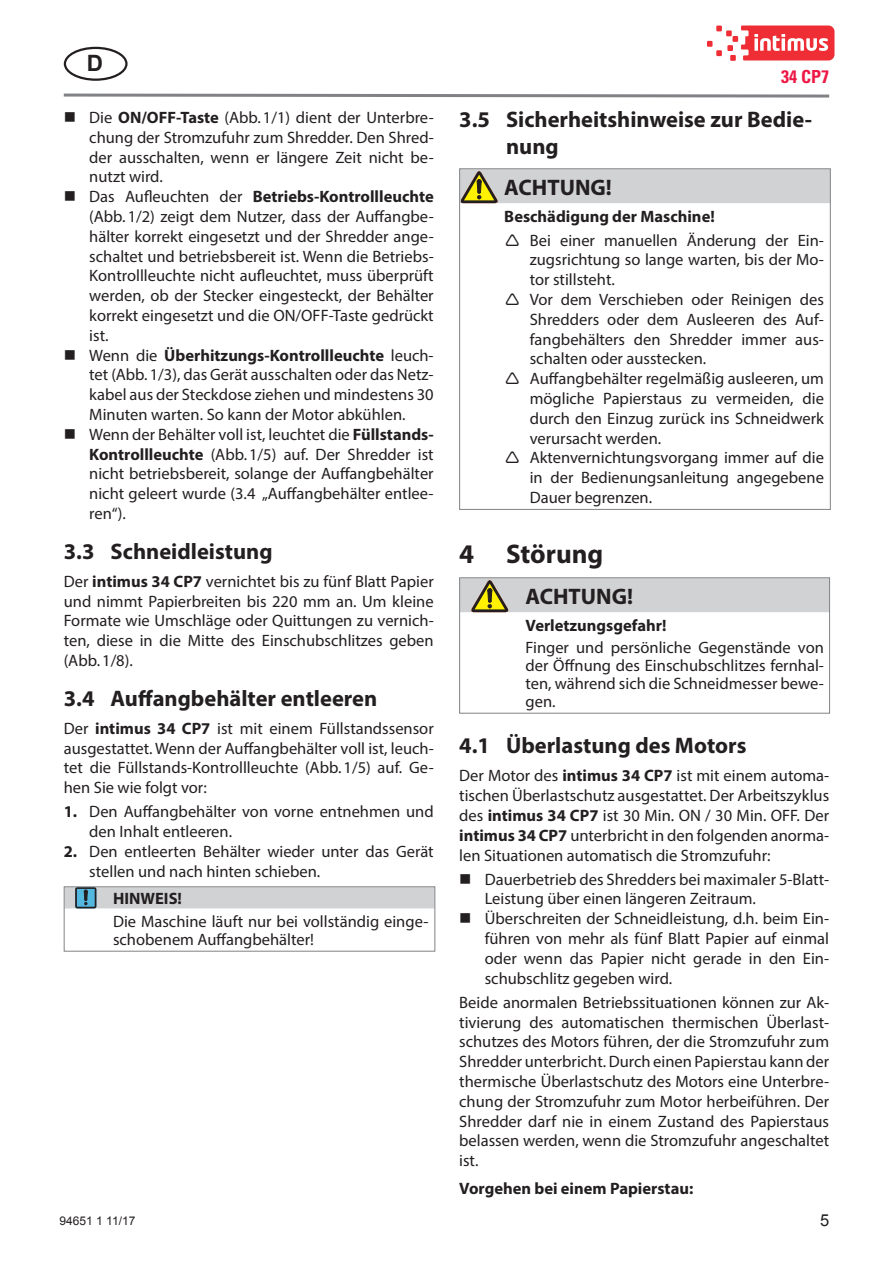
<style>
.page{position:relative;width:893px;height:1263px;background:#fff}
.page>*{position:absolute;margin:0;border:0;box-sizing:border-box;transform-origin:0 0}
.t1{font:700 27px "Myriad Pro";color:#231f20}
.t2{font:700 22.5px/27px "Myriad Pro";color:#231f20}
.t3{font:700 22.5px "Arial";color:#231f20}
.t4{font:700 condensed 18px "Univers LT Std";color:#ed1845}
.t5{font:16.5px/19.8px "Myriad Pro";color:#231f20}
.t6{font:700 16.5px "Myriad Pro";color:#231f20}
.t7{font:16.5px "Arial";color:#231f20}
.t8{font:12px "Arial";color:#231f20}
.s1{font-weight:700}
</style>
<div class="page">
<svg style="left:64px;top:47px;width:64px;height:34px"></svg>
<svg style="left:63px;top:93px;width:767px;height:5px"></svg>
<svg style="left:707px;top:26px;width:127px;height:35px"></svg>
<div style="left:66px;top:888px;width:367px;height:20px;background:#d1d2d4"></div>
<div style="left:64px;top:886px;width:371px;height:65px;border:1px solid #808285"></div>
<div style="left:461px;top:170px;width:368px;height:33px;background:#d1d2d4"></div>
<div style="left:459px;top:168px;width:372px;height:342px;border:1px solid #808285"></div>
<div style="left:461px;top:579px;width:367px;height:33px;background:#d1d2d4"></div>
<div style="left:459px;top:577px;width:371px;height:136px;border:1px solid #808285"></div>
<h2 class="t3" style="left:87px;top:49px;width:18px">D</h2>
<p class="t5" style="left:89px;top:107px;width:346px">Die <span class="s1">ON/OFF-Taste</span> (Abb.1/1) dient der Unterbre&shy;chung der Stromzufuhr zum Shredder. Den Shred&shy;der ausschalten, wenn er längere Zeit nicht be&shy;nutzt wird.<br>Das Aufleuchten der <span class="s1">Betriebs-Kontrollleuchte </span>(Abb.1/2) zeigt dem Nutzer, dass der Auffangbe&shy;hälter korrekt eingesetzt und der Shredder ange&shy;schaltet und betriebsbereit ist. Wenn die Betriebs-Kontrollleuchte nicht aufleuchtet, muss überprüft werden, ob der Stecker eingesteckt, der Behälter korrekt eingesetzt und die ON/OFF-Taste gedrückt ist.<br>Wenn die <span class="s1">Überhitzungs-Kontrollleuchte</span> leuch&shy;tet (Abb.1/3), das Gerät ausschalten oder das Netz&shy;kabel aus der Steckdose ziehen und mindestens 30<br>Minuten warten. So kann der Motor abkühlen.<br>Wenn der Behälter voll ist, leuchtet die <span class="s1">Füllstands-Kontrollleuchte</span> (Abb.1/5) auf. Der Shredder ist nicht betriebsbereit, solange der Auffangbehälter nicht geleert wurde (3.4 „Auffangbehälter entlee&shy;ren“).</p>
<h2 class="t2" style="left:64px;top:537px;width:210px">3.3 Schneidleistung</h2>
<p class="t5" style="left:64px;top:571px;width:371px;text-align:justify">Der <span class="s1">intimus 34 CP7</span> vernichtet bis zu fünf Blatt Papier und nimmt Papierbreiten bis 220 mm an. Um kleine Formate wie Umschläge oder Quittungen zu vernich&shy;ten, diese in die Mitte des Einschubschlitzes geben (Abb.1/8).</p>
<h2 class="t2" style="left:64px;top:684px;width:315px">3.4 Auffangbehälter entleeren</h2>
<p class="t5" style="left:64px;top:718px;width:371px;text-align:justify">Der <span class="s1">intimus 34 CP7</span> ist mit einem Füllstandssensor ausgestattet. Wenn der Auffangbehälter voll ist, leuch&shy;tet die Füllstands-Kontrollleuchte (Abb.1/5) auf. Ge&shy;hen Sie wie folgt vor:</p>
<p class="t5" style="left:89px;top:802px;width:346px;text-indent:-26px"><span class="s1">1.</span> Den Auffangbehälter von vorne entnehmen und den Inhalt entleeren.</p>
<p class="t5" style="left:89px;top:841px;width:346px;text-indent:-26px"><span class="s1">2.</span> Den entleerten Behälter wieder unter das Gerät stellen und nach hinten schieben.</p>
<p class="t6" style="left:113px;top:888px;width:70px">HINWEIS!</p>
<p class="t5" style="left:113px;top:912px;width:317px;line-height:18px">Die Maschine läuft nur bei vollständig einge&shy;schobenem Auffangbehälter!</p>
<p class="t8" style="left:60px;top:1213px;width:77px">94651 1 11/17</p>
<p class="t4" style="left:781px;top:66px;width:49px">34 CP7</p>
<h2 class="t2" style="left:506px;top:106px;width:308px;text-indent:-47px">3.5 Sicherheitshinweise zur Bedie&shy;nung</h2>
<h2 class="t2" style="left:504px;top:173px;width:109px">ACHTUNG!</h2>
<p class="t6" style="left:504px;top:205px;width:212px">Beschädigung der Maschine!</p>
<p class="t5" style="left:530px;top:230px;width:296px">Bei einer manuellen Änderung der Ein&shy;zugsrichtung so lange warten, bis der Mo&shy;tor stillsteht.<br>Vor dem Verschieben oder Reinigen des Shredders oder dem Ausleeren des Auf&shy;fangbehälters den Shredder immer aus&shy;schalten oder ausstecken.<br>Auffangbehälter regelmäßig ausleeren, um mögliche Papierstaus zu vermeiden, die durch den Einzug zurück ins Schneidwerk verursacht werden.<br>Aktenvernichtungsvorgang immer auf die in der Bedienungsanleitung angegebene Dauer begrenzen.</p>
<h1 class="t1" style="left:459px;top:537px;width:146px">4 Störung</h1>
<h2 class="t2" style="left:525px;top:582px;width:109px">ACHTUNG!</h2>
<p class="t6" style="left:525px;top:614px;width:142px">Verletzungsgefahr!</p>
<p class="t5" style="left:525px;top:638px;width:300px;line-height:18px;text-align:justify">Finger und persönliche Gegenstände von der Öffnung des Einschubschlitzes fernhal&shy;ten, während sich die Schneidmesser bewe&shy;gen.</p>
<h2 class="t2" style="left:459px;top:731px;width:289px">4.1 Überlastung des Motors</h2>
<p class="t5" style="left:459px;top:766px;width:371px;text-align:justify">Der Motor des <span class="s1">intimus 34 CP7</span> ist mit einem automa&shy;tischen Überlastschutz ausgestattet. Der Arbeitszyklus des <span class="s1">intimus 34 CP7</span> ist 30 Min. ON / 30 Min. OFF. Der <span class="s1">intimus 34 CP7</span> unterbricht in den folgenden anorma&shy;len Situationen automatisch die Stromzufuhr:</p>
<p class="t5" style="left:485px;top:869px;width:346px">Dauerbetrieb des Shredders bei maximaler 5-Blatt-Leistung über einen längeren Zeitraum.<br>Überschreiten der Schneidleistung, d.h. beim Ein&shy;führen von mehr als fünf Blatt Papier auf einmal oder wenn das Papier nicht gerade in den Ein&shy;schubschlitz gegeben wird.</p>
<p class="t5" style="left:459px;top:992px;width:371px;text-align:justify">Beide anormalen Betriebssituationen können zur Ak&shy;tivierung des automatischen thermischen Überlast&shy;schutzes des Motors führen, der die Stromzufuhr zum Shredder unterbricht. Durch einen Papierstau kann der thermische Überlastschutz des Motors eine Unterbre&shy;chung der Stromzufuhr zum Motor herbeiführen. Der Shredder darf nie in einem Zustand des Papierstaus belassen werden, wenn die Stromzufuhr angeschaltet ist.</p>
<p class="t6" style="left:459px;top:1178px;width:236px">Vorgehen bei einem Papierstau:</p>
<p class="t7" style="left:820px;top:1210px;width:11px">5</p>
</div>
